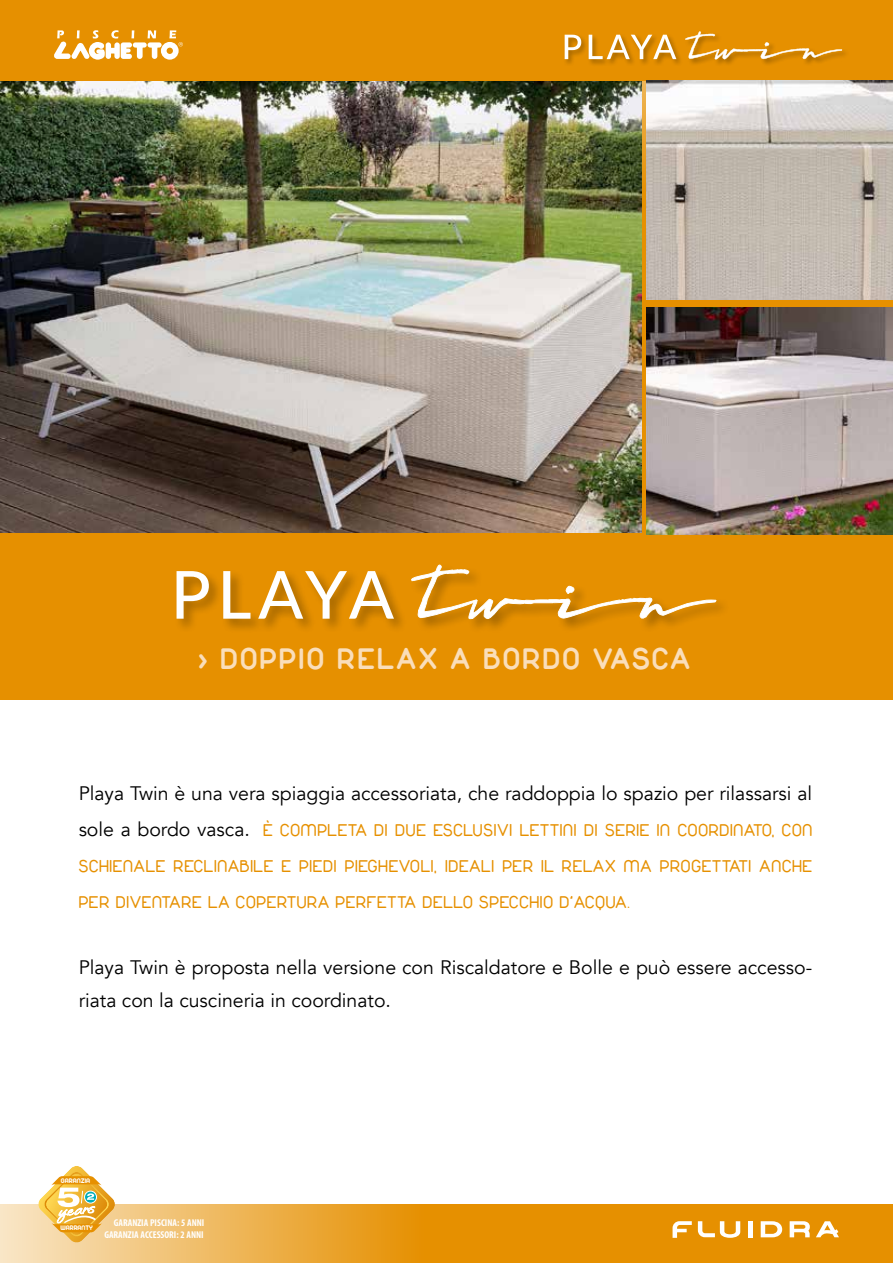
<style>
.page{position:relative;width:893px;height:1263px;background:#fff}
.page>*{position:absolute;margin:0;border:0;box-sizing:border-box;transform-origin:0 0}
.t1{font:31.5px "Duepuntozerobold";letter-spacing:.075em;color:#fadeba}
.t2{font:19.5px/33px "Avenir";color:#000}
.t3{font:18px/36px "Duepuntozero";letter-spacing:.05em;color:#e69000;text-align:justify}
.t4{font:700 condensed 9.9px/11.1px "Myriad Pro";color:#fff;text-align:right}
.t5{font:7.2px "Arista 2.0";color:#fff}
.s1{font-family:"Avenir";font-size:19.5px;color:#000}
</style>
<div class="page">
<div style="left:0;top:74px;width:893px;height:625px;background:#e69000"></div>
<img style="left:0;top:81px;width:641px;height:452px">
<svg style="left:0;top:1204px;width:893px;height:59px;background:#e9a22a"></svg>
<svg style="left:673px;top:1221px;width:19px;height:17px"></svg>
<div style="left:748px;top:1221px;width:5px;height:16px;background:#fff"></div>
<svg style="left:761px;top:1221px;width:21px;height:16px"></svg>
<svg style="left:790px;top:1221px;width:20px;height:16px"></svg>
<svg style="left:698px;top:1221px;width:42px;height:17px"></svg>
<svg style="left:816px;top:1221px;width:23px;height:16px"></svg>
<svg style="left:37px;top:1166px;width:79px;height:77px"></svg>
<div style="left:0;top:0;width:893px;height:81px;background:#e69000"></div>
<svg style="left:54px;top:30px;width:129px;height:30px"></svg>
<div style="left:563px;top:30px;width:287px;height:37px;background:#000;opacity:.3"></div>
<svg style="left:565px;top:35px;width:16px;height:24px"></svg>
<svg style="left:589px;top:35px;width:87px;height:24px"></svg>
<svg style="left:685px;top:31px;width:157px;height:28px"></svg>
<div style="left:174px;top:563px;width:557px;height:71px;background:#000;opacity:.3"></div>
<svg style="left:177px;top:571px;width:32px;height:48px"></svg>
<svg style="left:223px;top:571px;width:27px;height:48px"></svg>
<svg style="left:258px;top:571px;width:136px;height:48px"></svg>
<svg style="left:411px;top:564px;width:305px;height:55px"></svg>
<img style="left:646px;top:81px;width:247px;height:219px">
<img style="left:646px;top:307px;width:247px;height:227px">
<h1 class="t1" style="left:198px;top:648px;width:493px">&gt; DOPPIO RELAX A BORDO VASCA</h1>
<p class="t2" style="left:79px;top:778px;width:735px">Playa Twin è una vera spiaggia accessoriata, che raddoppia lo spazio per rilassarsi al</p>
<p class="t3" style="left:79px;top:813px;width:735px"><span class="s1">sole a bordo vasca.</span> È COMPLETA DI DUE ESCLUSIVI LETTINI DI SERIE IN COORDINATO, CON SCHIENALE RECLINABILE E PIEDI PIEGHEVOLI, IDEALI PER IL RELAX MA PROGETTATI ANCHE PER DIVENTARE LA COPERTURA PERFETTA DELLO SPECCHIO D’ACQUA.</p>
<p class="t2" style="left:79px;top:951px;width:735px">Playa Twin è proposta nella versione con Riscaldatore e Bolle e può essere accesso&shy;riata con la cuscineria in coordinato.</p>
<p class="t5" style="left:61px;top:1176px;width:31px">GARANZIA</p>
<p class="t5" style="left:60px;top:1224px;width:34px">WARRANTY</p>
<p class="t4" style="left:104px;top:1218px;width:102px">GARANZIA PISCINA: 5 ANNI<br>GARANZIA ACCESSORI: 2 ANNI</p>
</div>
